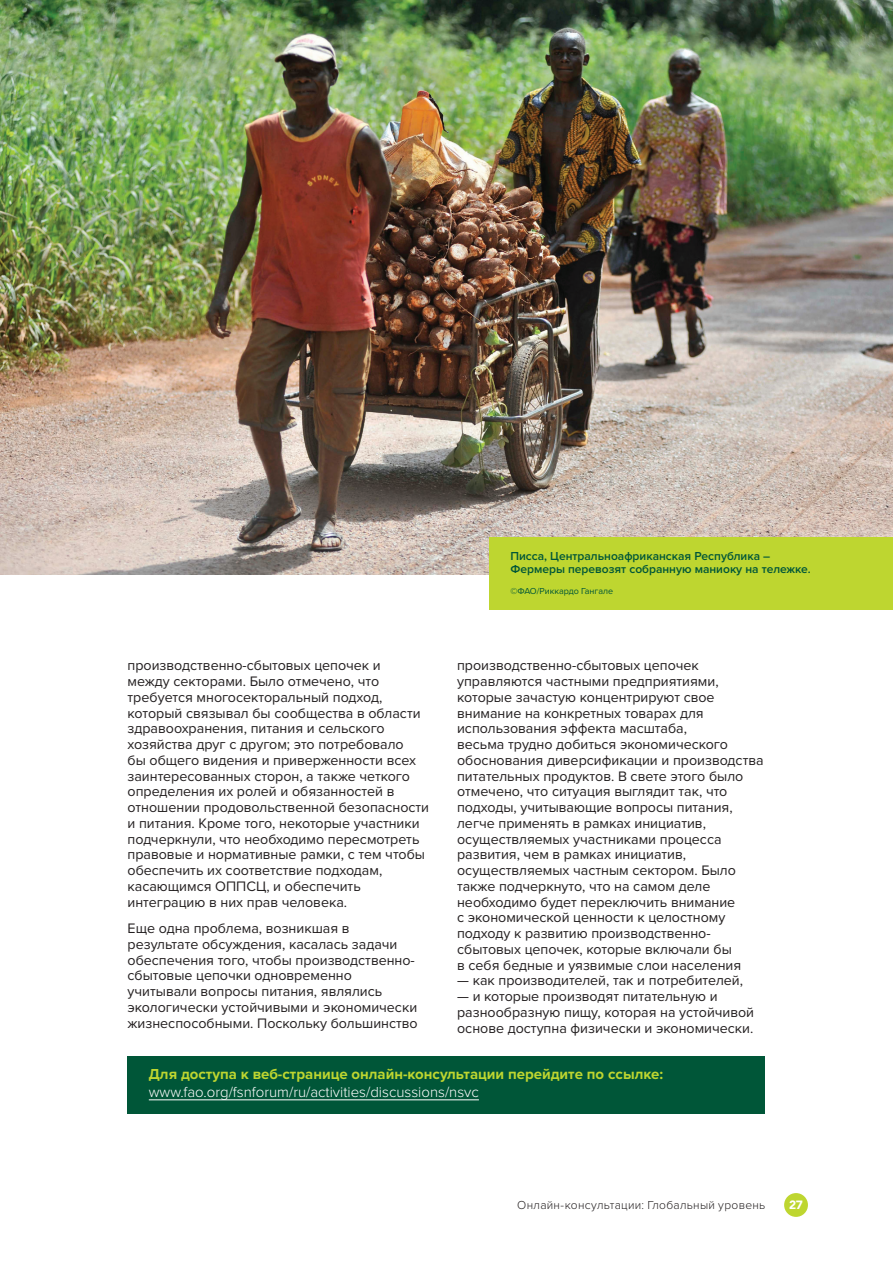
<style>
.page{position:relative;width:893px;height:1263px;background:#fff}
.page>*{position:absolute;margin:0;border:0;box-sizing:border-box;transform-origin:0 0}
.URL_box_A{font:700 15px "Proxima Nova";color:#bed630}
.URL_box_B{font:300 15px "Proxima Nova";color:#fff}
.normal_9_5_10_5{font:14.25px/15.8px "Proxima Nova";color:#231f20}
.t1{font:600 12px/13.5px "Proxima Nova";color:#005638}
.t2{font:300 12px "Proxima Nova";letter-spacing:.025em;color:#231f20}
.t3{font:900 12px "Avenir";color:#fff}
.photo_credit{font:9px "Proxima Nova";color:#005638}
</style>
<div class="page">
<div style="left:784px;top:1193px;width:24px;height:24px;background:#bed630;border-radius:50%"></div>
<img style="left:0;top:0;width:893px;height:574px">
<div style="left:128px;top:1057px;width:637px;height:57px;background:#005638"></div>
<hr style="left:149px;top:1099px;width:330px;height:1px;background:#fff">
<div style="left:489px;top:538px;width:404px;height:72px;background:#bed630"></div>
<p class="t1" style="left:510px;top:549px;width:302px">Писса, Центральноафриканская Республика –<br>Фермеры перевозят собранную маниоку на тележке.</p>
<p class="photo_credit" style="left:510px;top:585px;width:104px">©ФАО/Риккардо Гангале</p>
<p class="normal_9_5_10_5" style="left:128px;top:658px;width:303px">производственно-сбытовых цепочек и<br>между секторами. Было отмечено, что требуется многосекторальный подход, который cвязывал бы сообщества в области здравоохранения, питания и сельского хозяйства друг с другом; это потребовало<br>бы общего видения и приверженности всех заинтересованных сторон, а также четкого определения их ролей и обязанностей в отношении продовольственной безопасности и питания. Кроме того, некоторые участники подчеркнули, что необходимо пересмотреть правовые и нормативные рамки, с тем чтобы обеспечить их соответствие подходам, касающимся ОППСЦ, и обеспечить интеграцию в них прав человека.</p>
<p class="normal_9_5_10_5" style="left:128px;top:921px;width:292px">Еще одна проблема, возникшая в результате обсуждения, касалась задачи обеспечения того, чтобы производственно&shy;сбытовые цепочки одновременно учитывали вопросы питания, являлись экологически устойчивыми и экономически жизнеспособными. Поскольку большинство</p>
<p class="normal_9_5_10_5" style="left:457px;top:658px;width:308px">производственно-сбытовых цепочек управляются частными предприятиями, которые зачастую концентрируют свое внимание на конкретных товарах для использования эффекта масштаба,<br>весьма трудно добиться экономического обоснования диверсификации и производства питательных продуктов. В свете этого было отмечено, что ситуация выглядит так, что подходы, учитывающие вопросы питания, легче применять в рамках инициатив, осуществляемых участниками процесса развития, чем в рамках инициатив, осуществляемых частным сектором. Было также подчеркнуто, что на самом деле необходимо будет переключить внимание<br>с экономической ценности к целостному подходу к развитию производственно&shy;сбытовых цепочек, которые включали бы<br>в себя бедные и уязвимые слои населения</p>
<p class="normal_9_5_10_5" style="left:457px;top:973px;width:287px">— как производителей, так и потребителей,</p>
<p class="normal_9_5_10_5" style="left:457px;top:989px;width:299px">— и которые производят питательную и разнообразную пищу, которая на устойчивой основе доступна физически и экономически.</p>
<p class="URL_box_A" style="left:149px;top:1065px;width:516px">Для доступа к веб-странице онлайн-консультации перейдите по ссылке:</p>
<p class="URL_box_B" style="left:149px;top:1081px;width:332px">www.fao.org/fsnforum/ru/activities/discussions/nsvc</p>
<p class="t2" style="left:517px;top:1196px;width:250px">Онлайн-консультации: Глобальный уровень</p>
<p class="t3" style="left:789px;top:1195px;width:15px">27</p>
</div>
